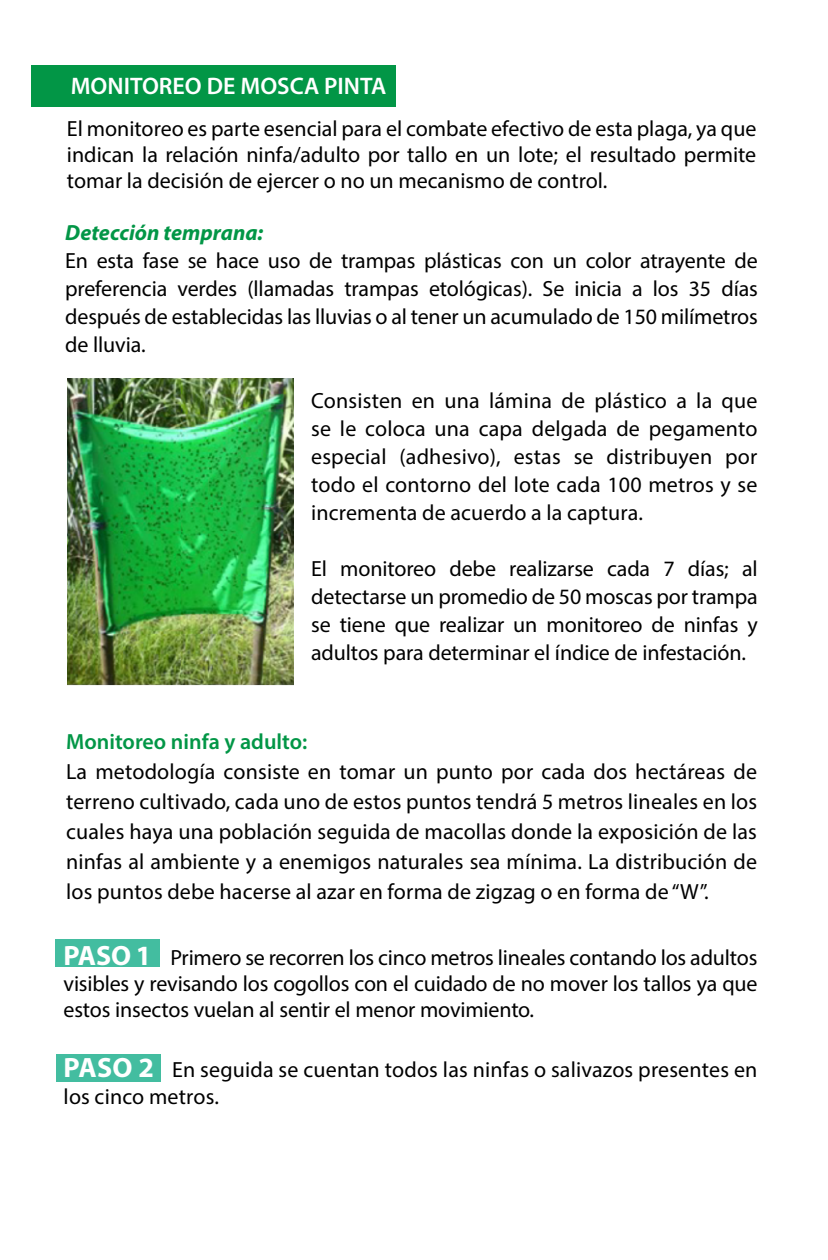
<style>
.page{position:relative;width:828px;height:1260px;background:#fff}
.page>*{position:absolute;margin:0;border:0;box-sizing:border-box;transform-origin:0 0}
.t1{font:600 24px "Myriad Pro";color:#fff}
.t2{font:22px/28px "Myriad Pro";color:#000;text-align:justify}
.t3{font:600 22px "Myriad Pro";color:#029646}
.t4{font:italic 700 22px "Myriad Pro";color:#029646}
.s1{font-weight:700;font-size:28px;color:#fff}
</style>
<div class="page">
<div style="left:31px;top:66px;width:365px;height:41px;background:#029646"></div>
<div style="left:56px;top:940px;width:104px;height:27px;background:#43bda0"></div>
<div style="left:56px;top:1054px;width:105px;height:27px;background:#43bda0"></div>
<img style="left:68px;top:379px;width:225px;height:307px">
<p class="t1" style="left:71px;top:70px;width:317px">MONITOREO DE MOSCA PINTA</p>
<p class="t2" style="left:67px;top:115px;width:691px;line-height:26.4px">El monitoreo es parte esencial para el combate efectivo de esta plaga, ya que indican la relación ninfa/adulto por tallo en un lote; el resultado permite tomar la decisión de ejercer o no un mecanismo de control.</p>
<p class="t4" style="left:65px;top:218px;width:200px">Detección temprana:</p>
<p class="t2" style="left:65px;top:246px;width:694px">En esta fase se hace uso de trampas plásticas con un color atrayente de preferencia verdes (llamadas trampas etológicas). Se inicia a los 35 días después de establecidas las lluvias o al tener un acumulado de 150 milímetros de lluvia.</p>
<p class="t2" style="left:311px;top:386px;width:448px">Consisten en una lámina de plástico a la que se le coloca una capa delgada de pegamento especial (adhesivo), estas se distribuyen por todo el contorno del lote cada 100 metros y se incrementa de acuerdo a la captura.</p>
<p class="t2" style="left:311px;top:554px;width:448px">El monitoreo debe realizarse cada 7 días; al detectarse un promedio de 50 moscas por trampa se tiene que realizar un monitoreo de ninfas y adultos para determinar el índice de infestación.</p>
<p class="t3" style="left:66px;top:728px;width:243px">Monitoreo ninfa y adulto:</p>
<p class="t2" style="left:66px;top:757px;width:693px;line-height:30px">La metodología consiste en tomar un punto por cada dos hectáreas de terreno cultivado, cada uno de estos puntos tendrá 5 metros lineales en los cuales haya una población seguida de macollas donde la exposición de las ninfas al ambiente y a enemigos naturales sea mínima. La distribución de los puntos debe hacerse al azar en forma de zigzag o en forma de “W”.</p>
<p class="t2" style="left:64px;top:944px;width:695px;line-height:26.4px"><span class="s1">PASO 1</span> Primero se recorren los cinco metros lineales contando los adultos visibles y revisando los cogollos con el cuidado de no mover los tallos ya que estos insectos vuelan al sentir el menor movimiento.</p>
<p class="t2" style="left:64px;top:1056px;width:695px;line-height:26.4px"><span class="s1">PASO 2</span> En seguida se cuentan todos las ninfas o salivazos presentes en los cinco metros.</p>
</div>
